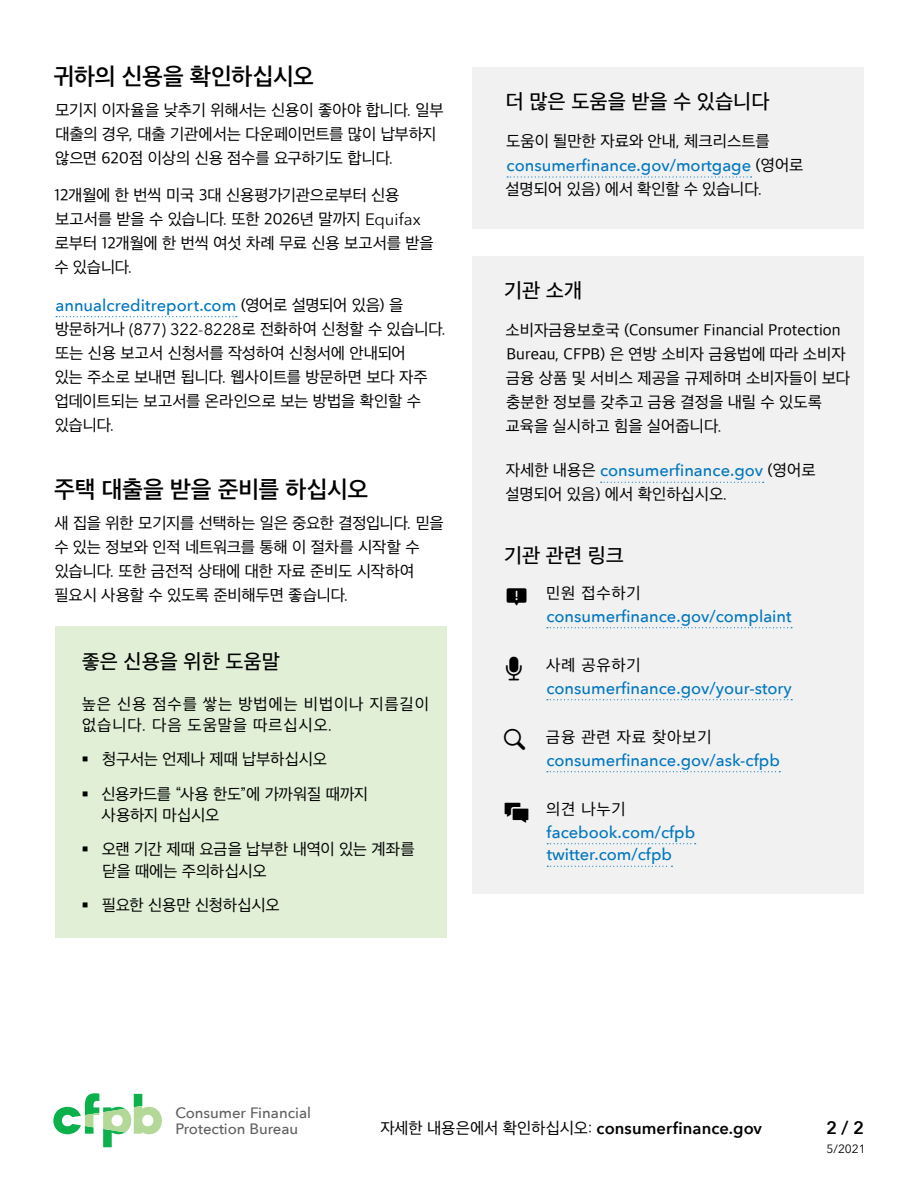
<style>
.page{position:relative;width:918px;height:1188px;background:#fff}
.page>*{position:absolute;margin:0;border:0;box-sizing:border-box;transform-origin:0 0}
.t1{font:600 24px "Apple SD Gothic Neo";letter-spacing:-.015em;color:#000}
.t2{font:500 21px "Apple SD Gothic Neo";color:#000}
.t3{font:600 18px "Avenir Next";color:#000}
.t4{font:16.5px/24px "Apple SD Gothic Neo";letter-spacing:-.005em;color:#000}
.t5{font:500 16.5px/22.5px "Avenir Next";color:#0077be}
.t6{font:16.5px/21px "Apple SD Gothic Neo";letter-spacing:.05em;color:#000}
.t7{font:600 16.5px "Avenir Next";letter-spacing:.005em;color:#000}
.t8{font:500 15px/15.8px "Avenir Next";color:#5f6062}
.t9{font:12px "Avenir Next";color:#000}
.s1{font-family:"Avenir Next"}
.s2{font-family:"Avenir Next";font-weight:500;color:#0077be}
.s3{font-family:"Apple SD Gothic Neo";font-weight:400;color:#000}
.s4{font-family:"Apple SD Gothic Neo";font-weight:400}
</style>
<div class="page">
<svg style="left:56px;top:316px;width:181px;height:1px"></svg>
<div style="left:55px;top:627px;width:392px;height:311px;background:#e0efd6"></div>
<div style="left:55px;top:626px;width:392px;height:79px;background:#e0efd6"></div>
<div style="left:472px;top:68px;width:392px;height:161px;background:#f1f1f2"></div>
<svg style="left:507px;top:176px;width:245px;height:2px"></svg>
<div style="left:472px;top:256px;width:392px;height:638px;background:#f1f1f2"></div>
<svg style="left:601px;top:482px;width:163px;height:1px"></svg>
<svg style="left:547px;top:627px;width:245px;height:1px"></svg>
<svg style="left:547px;top:699px;width:245px;height:1px"></svg>
<svg style="left:547px;top:771px;width:233px;height:1px"></svg>
<svg style="left:547px;top:843px;width:149px;height:1px"></svg>
<svg style="left:547px;top:866px;width:125px;height:1px"></svg>
<svg style="left:53px;top:1093px;width:109px;height:54px"></svg>
<h2 class="t1" style="left:54px;top:63px;width:262px">귀하의 신용을 확인하십시오</h2>
<p class="t4" style="left:55px;top:99px;width:390px">모기지 이자율을 낮추기 위해서는 신용이 좋아야 합니다. 일부 대출의 경우, 대출 기관에서는 다운페이먼트를 많이 납부하지 않으면 620점 이상의 신용 점수를 요구하기도 합니다.</p>
<p class="t4" style="left:54px;top:184px;width:381px">12개월에 한 번씩 미국 3대 신용평가기관으로부터 신용 보고서를 받을 수 있습니다. 또한 2026년 말까지 <span class="s1">Equifax </span>로부터 12개월에 한 번씩 여섯 차례 무료 신용 보고서를 받을 수 있습니다.</p>
<p class="t4" style="left:55px;top:294px;width:393px"><span class="s2">annualcreditreport.com</span> (영어로 설명되어 있음) 을 방문하거나 <span class="s1">(877) 322-8228</span>로 전화하여 신청할 수 있습니다. 또는 신용 보고서 신청서를 작성하여 신청서에 안내되어<br>있는 주소로 보내면 됩니다. 웹사이트를 방문하면 보다 자주 업데이트되는 보고서를 온라인으로 보는 방법을 확인할 수 있습니다.</p>
<h2 class="t1" style="left:54px;top:477px;width:316px">주택 대출을 받을 준비를 하십시오</h2>
<p class="t4" style="left:54px;top:512px;width:391px">새 집을 위한 모기지를 선택하는 일은 중요한 결정입니다. 믿을 수 있는 정보와 인적 네트워크를 통해 이 절차를 시작할 수 있습니다. 또한 금전적 상태에 대한 자료 준비도 시작하여 필요시 사용할 수 있도록 준비해두면 좋습니다.</p>
<p class="t2" style="left:82px;top:650px;width:200px">좋은 신용을 위한 도움말</p>
<p class="t6" style="left:82px;top:695px;width:349px">높은 신용 점수를 쌓는 방법에는 비법이나 지름길이 없습니다. 다음 도움말을 따르십시오.</p>
<p class="t4" style="left:81px;top:749px;width:247px">• 청구서는 언제나 제때 납부하십시오</p>
<p class="t4" style="left:102px;top:785px;width:268px;line-height:21px;text-indent:-20px">• 신용카드를 “사용 한도”에 가까워질 때까지 사용하지 마십시오</p>
<p class="t4" style="left:102px;top:840px;width:314px;line-height:21px;text-indent:-21px">• 오랜 기간 제때 요금을 납부한 내역이 있는 계좌를 닫을 때에는 주의하십시오</p>
<p class="t4" style="left:81px;top:894px;width:200px">• 필요한 신용만 신청하십시오</p>
<p class="t2" style="left:506px;top:91px;width:265px">더 많은 도움을 받을 수 있습니다</p>
<p class="t4" style="left:505px;top:130px;width:300px">도움이 될만한 자료와 안내, 체크리스트를 <span class="s2">consumerfinance.gov/mortgage</span> (영어로 설명되어 있음) 에서 확인할 수 있습니다.</p>
<p class="t2" style="left:504px;top:280px;width:80px">기관 소개</p>
<p class="t4" style="left:505px;top:319px;width:346px">소비자금융보호국 (Consumer Financial Protection<br>Bureau, CFPB) 은 연방 소비자 금융법에 따라 소비자 금융 상품 및 서비스 제공을 규제하며 소비자들이 보다 충분한 정보를 갖추고 금융 결정을 내릴 수 있도록 교육을 실시하고 힘을 실어줍니다.</p>
<p class="t4" style="left:505px;top:459px;width:312px">자세한 내용은 <span class="s2">consumerfinance.gov</span> (영어로 설명되어 있음) 에서 확인하십시오.</p>
<p class="t2" style="left:504px;top:544px;width:122px">기관 관련 링크</p>
<p class="t5" style="left:546px;top:582px;width:247px"><span class="s3">민원 접수하기 </span>consumerfinance.gov/complaint</p>
<p class="t5" style="left:546px;top:654px;width:247px"><span class="s3">사례 공유하기 </span>consumerfinance.gov/your-story</p>
<p class="t5" style="left:546px;top:726px;width:235px"><span class="s3">금융 관련 자료 찾아보기 </span>consumerfinance.gov/ask-cfpb</p>
<p class="t5" style="left:546px;top:798px;width:151px"><span class="s3">의견 나누기 </span>facebook.com/cfpb twitter.com/cfpb</p>
<p class="t8" style="left:176px;top:1104px;width:137px">Consumer Financial<br>Protection Bureau</p>
<p class="t7" style="left:381px;top:1114px;width:383px"><span class="s4">자세한 내용은에서 확인하십시오:</span> consumerfinance.gov</p>
<p class="t3" style="left:826px;top:1112px;width:39px">2 / 2</p>
<p class="t9" style="left:826px;top:1139px;width:41px">5/2021</p>
</div>
